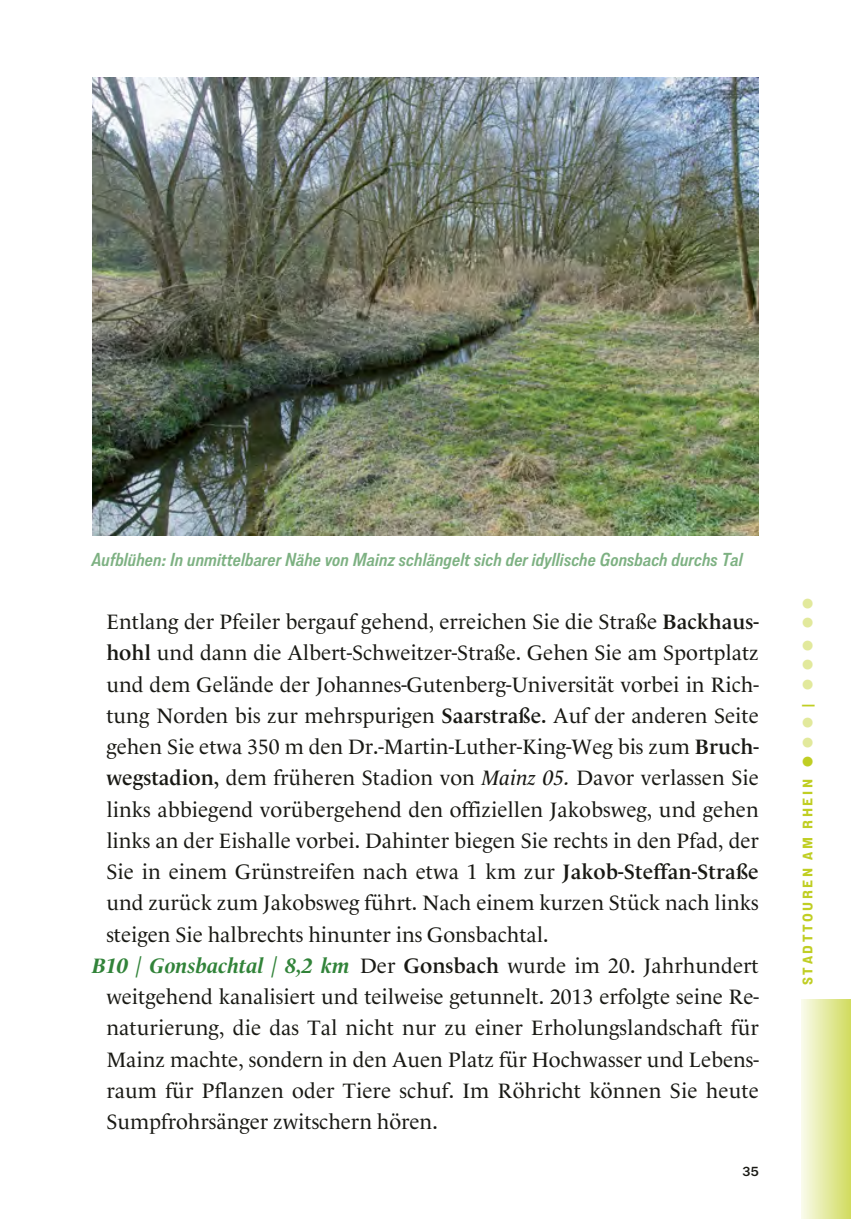
<style>
.page{position:relative;width:851px;height:1219px;background:#fff}
.page>*{position:absolute;margin:0;border:0;box-sizing:border-box;transform-origin:0 0}
.t1{font:21.25px/31.2px "Le Monde Livre Std";color:#191914;text-align:justify}
.t2{font:italic 600 18.75px "Lorimer No 2";color:#7db182}
.t3{font:700 13.75px "Lorimer No 2";letter-spacing:.19em;color:#c0ce23}
.t4{font:500 13.75px "ITC Franklin Gothic Std";color:#191914}
.s1{font-weight:600}
.s2{font-style:italic}
.s3{font-weight:700;font-style:italic;color:#318339}
.s4{color:#e2e99c}
</style>
<div class="page">
<div style="left:801px;top:999px;width:49px;height:220px;background:linear-gradient(to right,#fafbeb,#d1dc60)"></div>
<img style="left:92px;top:78px;width:666px;height:457px">
<p class="t2" style="left:92px;top:553px;width:652px">Aufblühen: In unmittelbarer Nähe von Mainz schlängelt sich der idyllische Gonsbach durchs Tal</p>
<p class="t1" style="left:106px;top:608px;width:653px">Entlang der Pfeiler bergauf gehend, erreichen Sie die Straße <span class="s1">Backhaus&shy;hohl</span> und dann die Albert-Schweitzer-Straße. Gehen Sie am Sportplatz und dem Gelände der Johannes-Gutenberg-Universität vorbei in Rich&shy;tung Norden bis zur mehrspurigen <span class="s1">Saarstraße.</span> Auf der anderen Seite gehen Sie etwa 350 m den Dr.-Martin-Luther-King-Weg bis zum <span class="s1">Bruch&shy;wegstadion,</span> dem früheren Stadion von <span class="s2">Mainz 05.</span> Davor verlassen Sie links abbiegend vorübergehend den offiziellen Jakobsweg, und gehen links an der Eishalle vorbei. Dahinter biegen Sie rechts in den Pfad, der Sie in einem Grünstreifen nach etwa 1 km zur <span class="s1">Jakob-Steffan-Straße </span>und zurück zum Jakobsweg führt. Nach einem kurzen Stück nach links steigen Sie halbrechts hinunter ins Gonsbachtal.</p>
<p class="t1" style="left:106px;top:952px;width:653px;text-indent:-14px"><span class="s3">B10 | Gonsbachtal | 8,2 km</span> Der <span class="s1">Gonsbach</span> wurde im 20. Jahrhundert weitgehend kanalisiert und teilweise getunnelt. 2013 erfolgte seine Re&shy;naturierung, die das Tal nicht nur zu einer Erholungslandschaft für Mainz machte, sondern in den Auen Platz für Hochwasser und Lebens&shy;raum für Pflanzen oder Tiere schuf. Im Röhricht können Sie heute Sumpfrohrsänger zwitschern hören.</p>
<p class="t4" style="left:742px;top:1163px;width:18px">35</p>
<p class="t3" style="left:802px;top:985px;width:389px;rotate:-90deg">STADTTOUREN AM RHEIN ● <span class="s4">●</span> <span class="s4">●</span> | <span class="s4">●</span> <span class="s4">●</span> <span class="s4">●</span> <span class="s4">●</span> <span class="s4">●</span></p>
</div>
